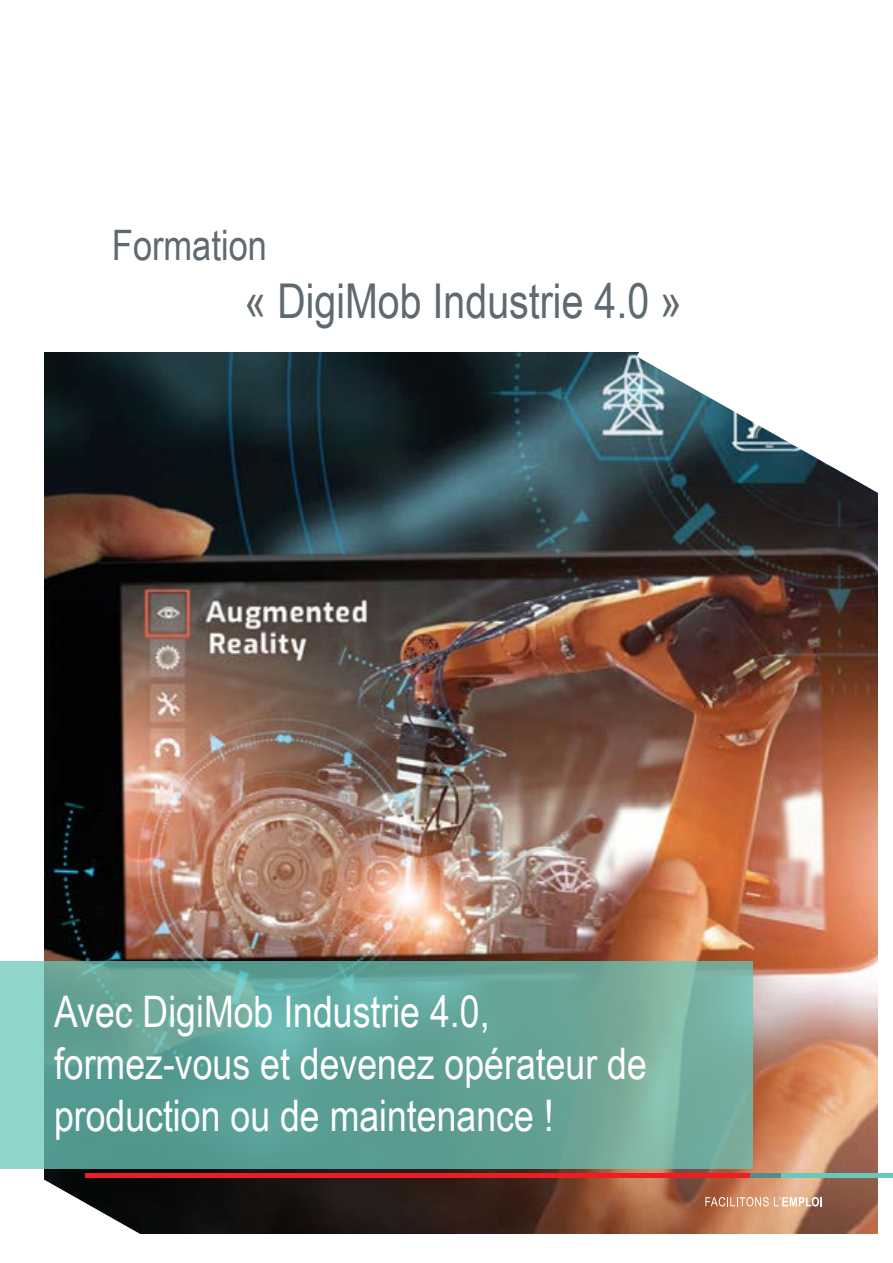
<style>
.page{position:relative;width:893px;height:1263px;background:#fff}
.page>*{position:absolute;margin:0;border:0;box-sizing:border-box;transform-origin:0 0}
.t1{font:48px "Arial Narrow";color:#5e6970}
.Texte_normal_gris{font:43.5px/52.2px "Arial Narrow";color:#fff}
.t2{font:42px "Arial Narrow";color:#5e6970}
</style>
<div class="page">
<img style="left:45px;top:353px;width:832px;height:880px">
<svg style="left:637px;top:352px;width:241px;height:149px"></svg>
<svg style="left:44px;top:1174px;width:97px;height:60px"></svg>
<hr style="left:85px;top:1174px;width:665px;height:4px;background:#ed1d24">
<hr style="left:761px;top:1174px;width:132px;height:4px;background:#6ac7bb">
<hr style="left:750px;top:1174px;width:31px;height:4px;background:#5a8989">
<svg style="left:705px;top:1197px;width:117px;height:9px"></svg>
<svg style="left:0;top:961px;width:753px;height:208px;background:#68a89c"></svg>
<p class="t2" style="left:112px;top:215px;width:157px">Formation</p>
<p class="t1" style="left:244px;top:266px;width:439px">« DigiMob Industrie 4.0 »</p>
<p class="Texte_normal_gris" style="left:54px;top:984px;width:437px">Avec DigiMob Industrie 4.0,</p>
<p class="Texte_normal_gris" style="left:54px;top:1036px;width:594px">formez-vous et devenez opérateur de production ou de maintenance !</p>
</div>
